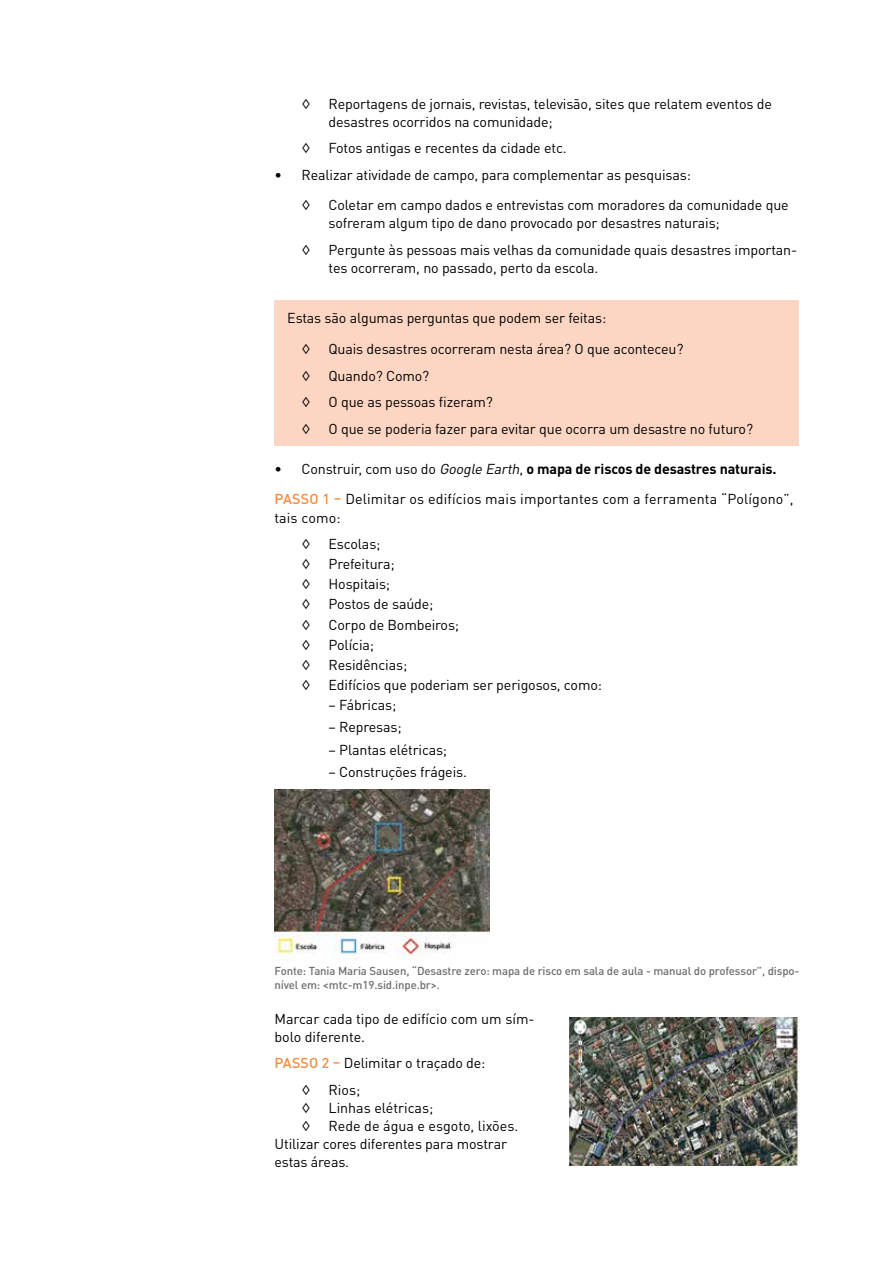
<style>
.page{position:relative;width:893px;height:1263px;background:#fff}
.page>*{position:absolute;margin:0;border:0;box-sizing:border-box;transform-origin:0 0}
.t1{font:14.25px/20.1px "DIN Pro";letter-spacing:-.01em;color:#000}
.t2{font:14.25px/29.1px "DIN Pro";letter-spacing:.01em;color:#000}
.t3{font:500 11.4px/14.4px "DIN Pro";letter-spacing:-.01em;color:#6d6e71}
.s1{font-style:italic}
.s2{font-weight:700}
.s3{font-weight:500;color:#f68b3d}
</style>
<div class="page">
<div style="left:274px;top:300px;width:525px;height:146px;background:#fdd6c3"></div>
<img style="left:570px;top:1017px;width:229px;height:148px">
<img style="left:274px;top:789px;width:215px;height:170px">
<p class="t1" style="left:329px;top:94px;width:445px;line-height:18px;text-indent:-27px">◊ Reportagens de jornais, revistas, televisão, sites que relatem eventos de desastres ocorridos na comunidade;</p>
<p class="t1" style="left:302px;top:137px;width:267px">◊ Fotos antigas e recentes da cidade etc.</p>
<p class="t1" style="left:302px;top:159px;width:489px;line-height:30.8px;text-indent:-27px">• Realizar atividade de campo, para complementar as pesquisas:<br>◊ Coletar em campo dados e entrevistas com moradores da comunidade que</p>
<p class="t1" style="left:302px;top:209px;width:497px;line-height:26.5px;text-indent:27px">sofreram algum tipo de dano provocado por desastres naturais;<br>◊ Pergunte às pessoas mais velhas da comunidade quais desastres importan-</p>
<p class="t1" style="left:329px;top:257px;width:271px">tes ocorreram, no passado, perto da escola.</p>
<p class="t1" style="left:302px;top:302px;width:383px;line-height:30.8px;text-indent:-14px">Estas são algumas perguntas que podem ser feitas:<br>◊ Quais desastres ocorreram nesta área? O que aconteceu?</p>
<p class="t1" style="left:302px;top:361px;width:453px;line-height:26.5px">◊ Quando? Como?<br>◊ O que as pessoas fizeram?<br>◊ O que se poderia fazer para evitar que ocorra um desastre no futuro?</p>
<p class="t2" style="left:274px;top:454px;width:521px">• Construir, com uso do <span class="s1">Google Earth</span>, <span class="s2">o mapa de riscos de desastres naturais.<br></span><span class="s3">PASSO 1 –</span> Delimitar os edifícios mais importantes com a ferramenta “Polígono”,</p>
<p class="t1" style="left:301px;top:504px;width:80px;line-height:26.5px;text-indent:-27px">tais como:<br>◊ Escolas;</p>
<p class="t1" style="left:301px;top:553px;width:302px">◊ Prefeitura;<br>◊ Hospitais;<br>◊ Postos de saúde;<br>◊ Corpo de Bombeiros;<br>◊ Polícia;<br>◊ Residências;<br>◊ Edifícios que poderiam ser perigosos, como:</p>
<p class="t1" style="left:329px;top:694px;width:69px">– Fábricas;</p>
<p class="t1" style="left:329px;top:716px;width:75px">– Represas;</p>
<p class="t1" style="left:329px;top:739px;width:120px">– Plantas elétricas;</p>
<p class="t1" style="left:329px;top:761px;width:140px">– Construções frágeis.</p>
<p class="t3" style="left:274px;top:963px;width:526px">Fonte: Tania Maria Sausen, “Desastre zero: mapa de risco em sala de aula - manual do professor”, dispo&shy;nível em: &lt;mtc-m19.sid.inpe.br&gt;.</p>
<p class="t1" style="left:274px;top:1009px;width:262px;line-height:18px">Marcar cada tipo de edifício com um sím&shy;bolo diferente.</p>
<p class="t1" style="left:302px;top:1049px;width:185px;line-height:26.5px;text-indent:-27px"><span class="s3">PASSO 2 –</span> Delimitar o traçado de: ◊ Rios;</p>
<p class="t1" style="left:302px;top:1097px;width:133px">◊ Linhas elétricas;</p>
<p class="t1" style="left:302px;top:1115px;width:218px">◊ Rede de água e esgoto, lixões.</p>
<p class="t1" style="left:275px;top:1133px;width:234px">Utilizar cores diferentes para mostrar</p>
<p class="t1" style="left:275px;top:1151px;width:76px">estas áreas.</p>
</div>
